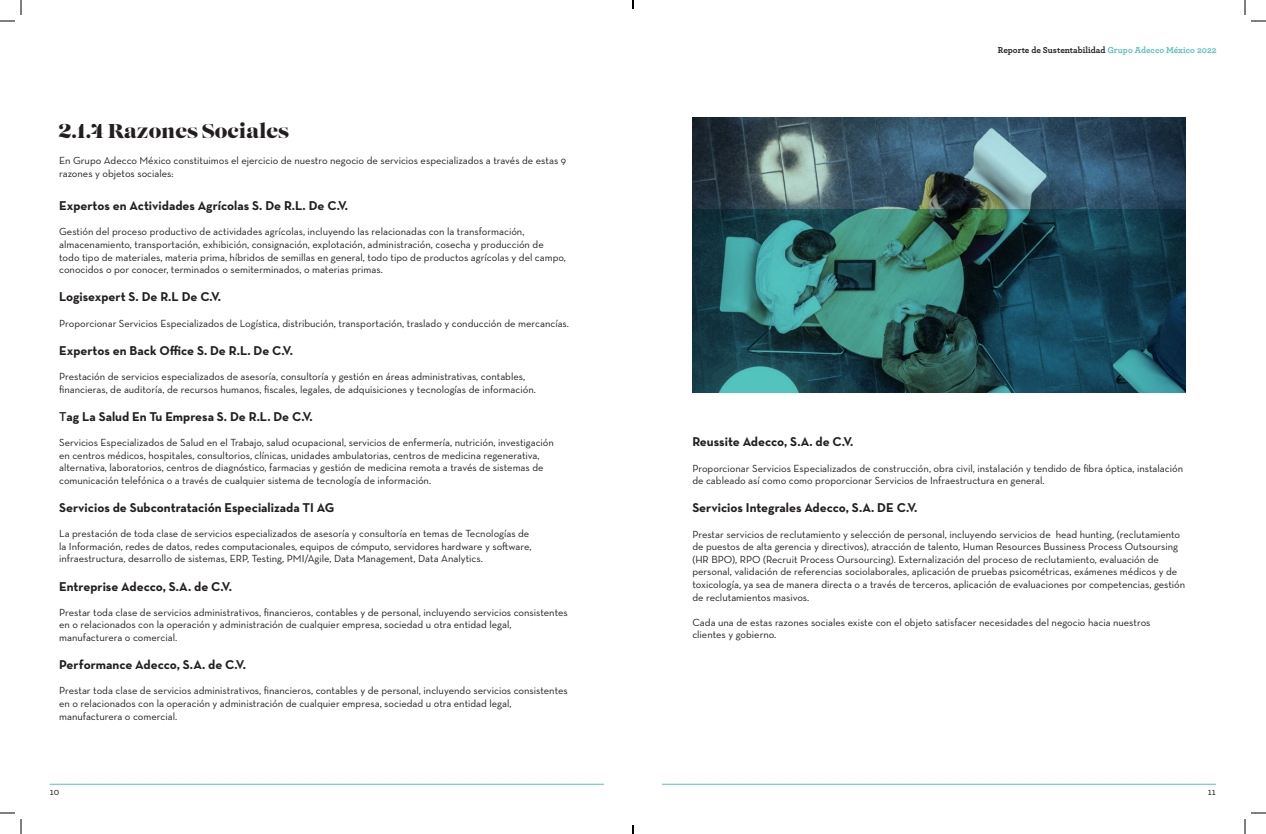
<style>
.page{position:relative;width:1266px;height:834px;background:#fff}
.page>*{position:absolute;margin:0;border:0;box-sizing:border-box;transform-origin:0 0}
.t1{font:20px "Lust";color:#231f20}
.t2{font:700 13px "Neutraface Text";color:#231f20}
.t3{font:10.5px/12.6px "Neutraface Text";color:#231f20}
.t4{font:500 10px "Archer";color:#231f20}
.t5{font:700 9px "Archer";color:#231f20}
.s1{font-weight:600}
.s2{color:#54c2bc}
</style>
<div class="page">
<hr style="left:50px;top:784px;width:554px;height:1px;background:#54c2bc">
<hr style="left:662px;top:784px;width:554px;height:1px;background:#54c2bc">
<svg style="left:692px;top:209px;width:494px;height:183px;background:#23585d"></svg>
<svg style="left:692px;top:117px;width:494px;height:92px;background:#415d6b"></svg>
<svg style="left:0;top:0;width:22px;height:22px"></svg>
<svg style="left:0;top:812px;width:22px;height:22px"></svg>
<svg style="left:1244px;top:0;width:22px;height:22px"></svg>
<svg style="left:1244px;top:812px;width:22px;height:22px"></svg>
<svg style="left:632px;top:0;width:2px;height:9px"></svg>
<svg style="left:632px;top:825px;width:2px;height:9px"></svg>
<h1 class="t1" style="left:59px;top:119px;width:232px">2.1.4 Razones Sociales</h1>
<p class="t3" style="left:59px;top:154px;width:509px">En Grupo Adecco México constituimos el ejercicio de nuestro negocio de servicios especializados a través de estas 9 razones y objetos sociales:</p>
<p class="t2" style="left:59px;top:197px;width:291px">Expertos en Actividades Agrícolas S. De R.L. De C.V.</p>
<p class="t3" style="left:59px;top:225px;width:508px">Gestión del proceso productivo de actividades agrícolas, incluyendo las relacionadas con la transformación, almacenamiento, transportación, exhibición, consignación, explotación, administración, cosecha y producción de todo tipo de materiales, materia prima, híbridos de semillas en general, todo tipo de productos agrícolas y del campo, conocidos o por conocer, terminados o semiterminados, o materias primas.</p>
<p class="t2" style="left:59px;top:289px;width:163px">Logisexpert S. De R.L De C.V.</p>
<p class="t3" style="left:59px;top:316px;width:511px">Proporcionar Servicios Especializados de Logística, distribución, transportación, traslado y conducción de mercancías.</p>
<p class="t2" style="left:59px;top:342px;width:235px">Expertos en Back Office S. De R.L. De C.V.</p>
<p class="t3" style="left:59px;top:370px;width:478px">Prestación de servicios especializados de asesoría, consultoría y gestión en áreas administrativas, contables, financieras, de auditoría, de recursos humanos, fiscales, legales, de adquisiciones y tecnologías de información.</p>
<p class="t2" style="left:59px;top:408px;width:255px"><span class="s1">T</span>ag La Salud En Tu Empresa S. De R.L. De C.V.</p>
<p class="t3" style="left:59px;top:436px;width:496px">Servicios Especializados de Salud en el Trabajo, salud ocupacional, servicios de enfermería, nutrición, investigación en centros médicos, hospitales, consultorios, clínicas, unidades ambulatorias, centros de medicina regenerativa, alternativa, laboratorios, centros de diagnóstico, farmacias y gestión de medicina remota a través de sistemas de comunicación telefónica o a través de cualquier sistema de tecnología de información.</p>
<p class="t2" style="left:59px;top:499px;width:277px">Servicios de Subcontratación Especializada TI AG</p>
<p class="t3" style="left:59px;top:527px;width:474px">La prestación de toda clase de servicios especializados de asesoría y consultoría en temas de Tecnologías de la Información, redes de datos, redes computacionales, equipos de cómputo, servidores hardware y software, infraestructura, desarrollo de sistemas, ERP, Testing, PMI/Agile, Data Management, Data Analytics.</p>
<p class="t2" style="left:59px;top:578px;width:174px">Entreprise Adecco, S.A. de C.V.</p>
<p class="t3" style="left:59px;top:606px;width:510px">Prestar toda clase de servicios administrativos, financieros, contables y de personal, incluyendo servicios consistentes en o relacionados con la operación y administración de cualquier empresa, sociedad u otra entidad legal, manufacturera o comercial.</p>
<p class="t2" style="left:59px;top:656px;width:188px">Performance Adecco, S.A. de C.V.</p>
<p class="t3" style="left:59px;top:684px;width:510px">Prestar toda clase de servicios administrativos, financieros, contables y de personal, incluyendo servicios consistentes en o relacionados con la operación y administración de cualquier empresa, sociedad u otra entidad legal, manufacturera o comercial.</p>
<p class="t5" style="left:998px;top:43px;width:220px">Reporte de Sustentabilidad <span class="s2">Grupo Adecco México 2022</span></p>
<p class="t2" style="left:692px;top:434px;width:163px">Reussite Adecco, S.A. de C.V.</p>
<p class="t3" style="left:692px;top:462px;width:492px">Proporcionar Servicios Especializados de construcción, obra civil, instalación y tendido de fibra óptica, instalación de cableado así como como proporcionar Servicios de Infraestructura en general.</p>
<p class="t2" style="left:692px;top:500px;width:227px">Servicios Integrales Adecco, S.A. DE C.V.</p>
<p class="t3" style="left:692px;top:528px;width:494px">Prestar servicios de reclutamiento y selección de personal, incluyendo servicios de head hunting, (reclutamiento de puestos de alta gerencia y directivos), atracción de talento, Human Resources Bussiness Process Outsoursing (HR BPO), RPO (Recruit Process Oursourcing). Externalización del proceso de reclutamiento, evaluación de personal, validación de referencias sociolaborales, aplicación de pruebas psicométricas, exámenes médicos y de toxicología, ya sea de manera directa o a través de terceros, aplicación de evaluaciones por competencias, gestión de reclutamientos masivos.</p>
<p class="t3" style="left:692px;top:616px;width:460px">Cada una de estas razones sociales existe con el objeto satisfacer necesidades del negocio hacia nuestros clientes y gobierno.</p>
<p class="t4" style="left:50px;top:785px;width:11px">10</p>
<p class="t4" style="left:1208px;top:785px;width:10px">11</p>
</div>
